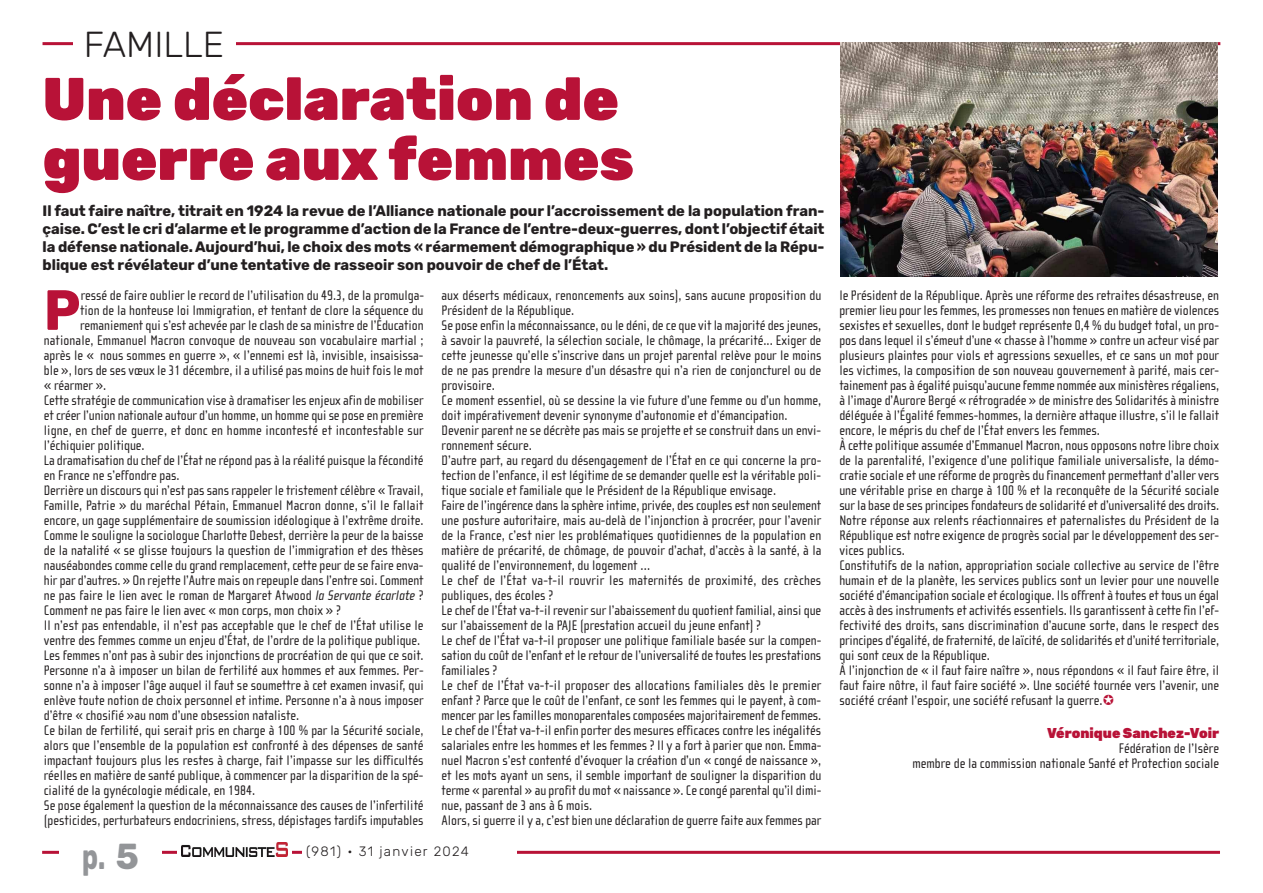
<style>
.page{position:relative;width:1263px;height:893px;background:#fff}
.page>*{position:absolute;margin:0;border:0;box-sizing:border-box;transform-origin:0 0}
.t1{font:900 60px/60px "Rubik";color:#b81237}
.t2{font:700 56.55px "Rubik";color:#b81237;scale:.95 1}
.t3{font:300 36px "Rubik";color:#231f20}
.t4{font:700 36px "Rubik";color:#939598;scale:.7 1}
.t5{font:700 15px/18px "Rubik";color:#231f20;text-align:justify}
.t6{font:14.25px/15px "Cholla Sans";color:#231f20;scale:.95 1}
.t7{font:900 14.25px "Rubik";color:#b81237;scale:.95 1}
.t8{font:300 13.5px "Rubik";letter-spacing:.095em;color:#231f20}
.s1{font-style:italic}
</style>
<div class="page">
<hr style="left:42px;top:851px;width:1178px;height:3px;background:#b81237">
<hr style="left:43px;top:42px;width:1177px;height:3px;background:#b81237">
<div style="left:302px;top:843px;width:215px;height:17px;background:#fff"></div>
<div style="left:60px;top:835px;width:102px;height:46px;background:#fff"></div>
<div style="left:177px;top:842px;width:114px;height:19px;background:#fff"></div>
<img style="left:182px;top:843px;width:105px;height:14px">
<div style="left:73px;top:23px;width:162px;height:51px;background:#fff"></div>
<img style="left:841px;top:43px;width:377px;height:233px">
<h3 class="t3" style="left:84px;top:23px;width:142px">FAMILLE</h3>
<h1 class="t1" style="left:43px;top:69px;width:593px">Une déclaration de guerre aux femmes</h1>
<p class="t5" style="left:43px;top:202px;width:783px">Il faut faire naître, titrait en 1924 la revue de l’Alliance nationale pour l’accroissement de la population fran&shy;çaise. C’est le cri d’alarme et le programme d’action de la France de l’entre-deux-guerres, dont l’objectif était la défense nationale. Aujourd’hui, le choix des mots « réarmement démographique » du Président de la Répu&shy;blique est révélateur d’une tentative de rasseoir son pouvoir de chef de l’État.</p>
<h2 class="t2" style="left:44px;top:277px;width:40px">P</h2>
<p class="t6" style="left:81px;top:289px;width:363px">ressé de faire oublier le record de l’utilisation du 49.3, de la promulga-</p>
<p class="t6" style="left:80px;top:304px;width:363px">tion de la honteuse loi Immigration, et tentant de clore la séquence du</p>
<p class="t6" style="left:80px;top:319px;width:363px">remaniement qui s’est achevée par le clash de sa ministre de l’Éducation</p>
<p class="t6" style="left:44px;top:334px;width:401px">nationale, Emmanuel Macron convoque de nouveau son vocabulaire martial ;</p>
<p class="t6" style="left:44px;top:349px;width:401px">après le « nous sommes en guerre », « l’ennemi est là, invisible, insaisissa-</p>
<p class="t6" style="left:44px;top:364px;width:401px">ble », lors de ses vœux le 31 décembre, il a utilisé pas moins de huit fois le mot</p>
<p class="t6" style="left:44px;top:379px;width:67px">« réarmer ».</p>
<p class="t6" style="left:44px;top:394px;width:401px">Cette stratégie de communication vise à dramatiser les enjeux afin de mobiliser</p>
<p class="t6" style="left:44px;top:409px;width:401px">et créer l’union nationale autour d’un homme, un homme qui se pose en première</p>
<p class="t6" style="left:44px;top:424px;width:401px">ligne, en chef de guerre, et donc en homme incontesté et incontestable sur</p>
<p class="t6" style="left:44px;top:439px;width:108px">l’échiquier politique.</p>
<p class="t6" style="left:44px;top:454px;width:401px">La dramatisation du chef de l’État ne répond pas à la réalité puisque la fécondité</p>
<p class="t6" style="left:44px;top:469px;width:144px">en France ne s’effondre pas.</p>
<p class="t6" style="left:44px;top:484px;width:401px">Derrière un discours qui n’est pas sans rappeler le tristement célèbre « Travail,</p>
<p class="t6" style="left:44px;top:499px;width:401px">Famille, Patrie » du maréchal Pétain, Emmanuel Macron donne, s’il le fallait</p>
<p class="t6" style="left:44px;top:514px;width:401px">encore, un gage supplémentaire de soumission idéologique à l’extrême droite.</p>
<p class="t6" style="left:44px;top:529px;width:401px">Comme le souligne la sociologue Charlotte Debest, derrière la peur de la baisse</p>
<p class="t6" style="left:44px;top:544px;width:401px">de la natalité « se glisse toujours la question de l’immigration et des thèses</p>
<p class="t6" style="left:44px;top:559px;width:401px">nauséabondes comme celle du grand remplacement, cette peur de se faire enva-</p>
<p class="t6" style="left:44px;top:574px;width:401px">hir par d’autres. » On rejette l’Autre mais on repeuple dans l’entre soi. Comment</p>
<p class="t6" style="left:44px;top:589px;width:401px">ne pas faire le lien avec le roman de Margaret Atwood <span class="s1">la Servante écarlate</span> ?</p>
<p class="t6" style="left:44px;top:604px;width:314px">Comment ne pas faire le lien avec « mon corps, mon choix » ?</p>
<p class="t6" style="left:44px;top:619px;width:401px">Il n’est pas entendable, il n’est pas acceptable que le chef de l’État utilise le</p>
<p class="t6" style="left:44px;top:634px;width:398px">ventre des femmes comme un enjeu d’État, de l’ordre de la politique publique.</p>
<p class="t6" style="left:44px;top:649px;width:401px">Les femmes n’ont pas à subir des injonctions de procréation de qui que ce soit.</p>
<p class="t6" style="left:44px;top:664px;width:401px">Personne n’a à imposer un bilan de fertilité aux hommes et aux femmes. Per-</p>
<p class="t6" style="left:44px;top:679px;width:401px">sonne n’a à imposer l’âge auquel il faut se soumettre à cet examen invasif, qui</p>
<p class="t6" style="left:44px;top:694px;width:401px">enlève toute notion de choix personnel et intime. Personne n’a à nous imposer</p>
<p class="t6" style="left:44px;top:709px;width:270px">d’être « chosifié »au nom d’une obsession nataliste.</p>
<p class="t6" style="left:44px;top:724px;width:401px">Ce bilan de fertilité, qui serait pris en charge à 100 % par la Sécurité sociale,</p>
<p class="t6" style="left:44px;top:739px;width:401px">alors que l’ensemble de la population est confronté à des dépenses de santé</p>
<p class="t6" style="left:44px;top:754px;width:401px">impactant toujours plus les restes à charge, fait l’impasse sur les difficultés</p>
<p class="t6" style="left:44px;top:769px;width:401px">réelles en matière de santé publique, à commencer par la disparition de la spé-</p>
<p class="t6" style="left:44px;top:784px;width:224px">cialité de la gynécologie médicale, en 1984.</p>
<p class="t6" style="left:44px;top:799px;width:401px">Se pose également la question de la méconnaissance des causes de l’infertilité</p>
<p class="t6" style="left:44px;top:814px;width:401px">(pesticides, perturbateurs endocriniens, stress, dépistages tardifs imputables</p>
<p class="t6" style="left:442px;top:289px;width:401px">aux déserts médicaux, renoncements aux soins), sans aucune proposition du Président de la République.<br>Se pose enfin la méconnaissance, ou le déni, de ce que vit la majorité des jeunes, à savoir la pauvreté, la sélection sociale, le chômage, la précarité... Exiger de cette jeunesse qu’elle s’inscrive dans un projet parental relève pour le moins de ne pas prendre la mesure d’un désastre qui n’a rien de conjoncturel ou de provisoire.<br>Ce moment essentiel, où se dessine la vie future d’une femme ou d’un homme, doit impérativement devenir synonyme d’autonomie et d’émancipation.<br>Devenir parent ne se décrète pas mais se projette et se construit dans un envi&shy;ronnement sécure.<br>D’autre part, au regard du désengagement de l’État en ce qui concerne la pro&shy;tection de l’enfance, il est légitime de se demander quelle est la véritable poli&shy;tique sociale et familiale que le Président de la République envisage.<br>Faire de l’ingérence dans la sphère intime, privée, des couples est non seulement une posture autoritaire, mais au-delà de l’injonction à procréer, pour l’avenir de la France, c’est nier les problématiques quotidiennes de la population en matière de précarité, de chômage, de pouvoir d’achat, d’accès à la santé, à la qualité de l’environnement, du logement …<br>Le chef de l’État va-t-il rouvrir les maternités de proximité, des crèches publiques, des écoles ?<br>Le chef de l’État va-t-il revenir sur l’abaissement du quotient familial, ainsi que sur l’abaissement de la PAJE (prestation accueil du jeune enfant) ?<br>Le chef de l’État va-t-il proposer une politique familiale basée sur la compen&shy;sation du coût de l’enfant et le retour de l’universalité de toutes les prestations familiales ?<br>Le chef de l’État va-t-il proposer des allocations familiales dès le premier enfant ? Parce que le coût de l’enfant, ce sont les femmes qui le payent, à com&shy;mencer par les familles monoparentales composées majoritairement de femmes.<br>Le chef de l’État va-t-il enfin porter des mesures efficaces contre les inégalités salariales entre les hommes et les femmes ? Il y a fort à parier que non. Emma&shy;nuel Macron s’est contenté d’évoquer la création d’un « congé de naissance », et les mots ayant un sens, il semble important de souligner la disparition du terme « parental » au profit du mot « naissance ». Ce congé parental qu’il dimi&shy;nue, passant de 3 ans à 6 mois.<br>Alors, si guerre il y a, c’est bien une déclaration de guerre faite aux femmes par</p>
<p class="t6" style="left:839px;top:289px;width:401px">le Président de la République. Après une réforme des retraites désastreuse, en premier lieu pour les femmes, les promesses non tenues en matière de violences sexistes et sexuelles, dont le budget représente 0,4 % du budget total, un pro&shy;pos dans lequel il s’émeut d’une « chasse à l’homme » contre un acteur visé par plusieurs plaintes pour viols et agressions sexuelles, et ce sans un mot pour les victimes, la composition de son nouveau gouvernement à parité, mais cer&shy;tainement pas à égalité puisqu’aucune femme nommée aux ministères régaliens, à l’image d’Aurore Bergé « rétrogradée » de ministre des Solidarités à ministre déléguée à l’Égalité femmes-hommes, la dernière attaque illustre, s’il le fallait encore, le mépris du chef de l’État envers les femmes.<br>À cette politique assumée d’Emmanuel Macron, nous opposons notre libre choix de la parentalité, l’exigence d’une politique familiale universaliste, la démo&shy;cratie sociale et une réforme de progrès du financement permettant d’aller vers une véritable prise en charge à 100 % et la reconquête de la Sécurité sociale sur la base de ses principes fondateurs de solidarité et d’universalité des droits.<br>Notre réponse aux relents réactionnaires et paternalistes du Président de la République est notre exigence de progrès social par le développement des ser&shy;vices publics.<br>Constitutifs de la nation, appropriation sociale collective au service de l’être humain et de la planète, les services publics sont un levier pour une nouvelle société d’émancipation sociale et écologique. Ils offrent à toutes et tous un égal accès à des instruments et activités essentiels. Ils garantissent à cette fin l’ef&shy;fectivité des droits, sans discrimination d’aucune sorte, dans le respect des principes d’égalité, de fraternité, de laïcité, de solidarités et d’unité territoriale, qui sont ceux de la République.<br>À l’injonction de « il faut faire naître », nous répondons « il faut faire être, il faut faire nôtre, il faut faire société ». Une société tournée vers l’avenir, une société créant l’espoir, une société refusant la guerre.</p>
<p class="t7" style="left:1047px;top:724px;width:182px">Véronique Sanchez-Voir</p>
<p class="t6" style="left:912px;top:742px;width:324px;text-align:right">Fédération de l’Isère<br>membre de la commission nationale Santé et Protection sociale</p>
<h3 class="t4" style="left:82px;top:835px;width:83px">p. 5</h3>
<p class="t8" style="left:306px;top:843px;width:164px">(981) • 31 janvier 2024</p>
</div>
